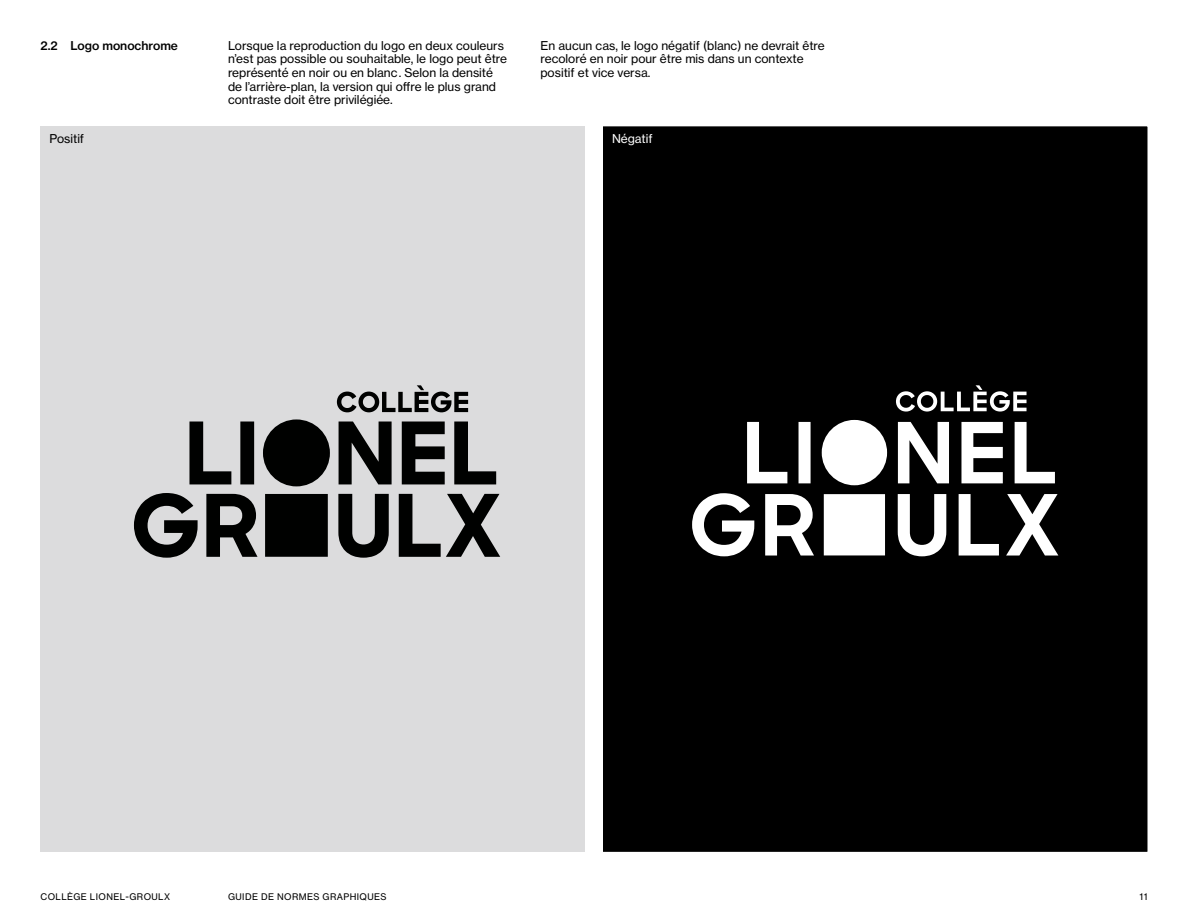
<style>
.page{position:relative;width:1188px;height:918px;background:#fff}
.page>*{position:absolute;margin:0;border:0;box-sizing:border-box;transform-origin:0 0}
.t1{font:12px/13.6px "N Haas Grotesk TX Pro 55 Rg";color:#000}
.t2{font:12px "N Haas Grotesk TX Pro 65 Md";color:#000}
.t3{font:12px "N Haas Grotesk TX Pro 55 Rg";color:#fff}
.t4{font:9px "N Haas Grotesk TX Pro 55 Rg";letter-spacing:.045em;color:#000}
</style>
<div class="page">
<div style="left:40px;top:126px;width:1108px;height:726px;background:#dcdcdd"></div>
<svg style="left:134px;top:385px;width:366px;height:173px"></svg>
<div style="left:585px;top:126px;width:563px;height:726px;background:#000"></div>
<svg style="left:692px;top:385px;width:366px;height:171px;background:#4a4a4a"></svg>
<svg style="left:822px;top:420px;width:65px;height:135px;background:#cdcdcd"></svg>
<p class="t2" style="left:40px;top:38px;width:139px">2.2 Logo monochrome</p>
<p class="t1" style="left:50px;top:132px;width:36px">Positif</p>
<p class="t1" style="left:228px;top:38px;width:281px">Lorsque la reproduction du logo en deux couleurs n’est pas possible ou souhaitable, le logo peut être représenté en noir ou en blanc . Selon la densité de l’arrière-plan, la version qui offre le plus grand contraste doit être privilégiée.</p>
<p class="t1" style="left:541px;top:38px;width:286px">En aucun cas, le logo négatif (blanc) ne devrait être recoloré en noir pour être mis dans un contexte positif et vice versa.</p>
<p class="t3" style="left:612px;top:132px;width:42px">Négatif</p>
<p class="t4" style="left:41px;top:891px;width:131px">COLLÈGE LIONEL-GROULX</p>
<p class="t4" style="left:228px;top:891px;width:160px">GUIDE DE NORMES GRAPHIQUES</p>
<p class="t4" style="left:1140px;top:891px;width:9px">11</p>
</div>
